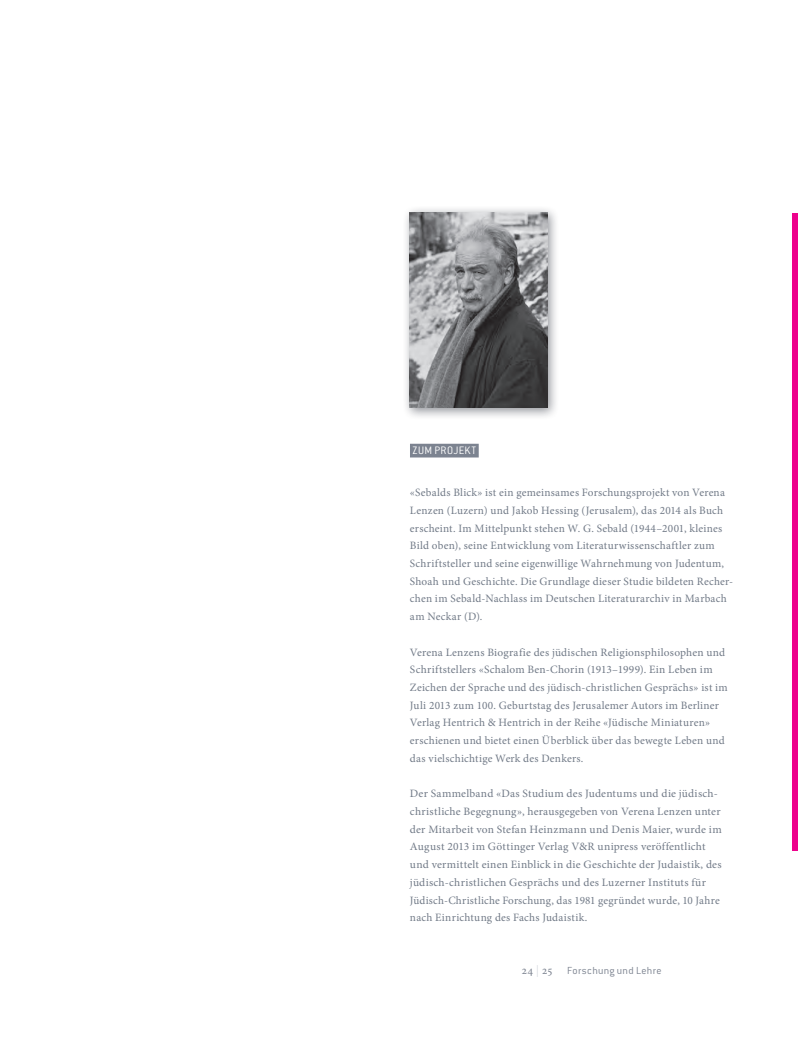
<style>
.page{position:relative;width:798px;height:1063px;background:#fff}
.page>*{position:absolute;margin:0;border:0;box-sizing:border-box;transform-origin:0 0}
.Seitentext_Titel_new{font:300 11.88px "Conduit ITC Std";letter-spacing:.025em;color:#fff}
.Seitentext_new{font:11.25px/17.8px "Minion Pro";letter-spacing:.02em;color:#717a87}
.t1{font:300 11.25px "Conduit ITC Std";letter-spacing:.025em;color:#7c8390}
.s1{font-family:"Minion Pro";font-weight:400;font-size:11.88px}
.s2{font-weight:200;font-size:11.88px;color:#c4c9d1}
</style>
<div class="page">
<div style="left:410px;top:444px;width:68px;height:13px;background:#7c8390"></div>
<div style="left:792px;top:213px;width:5px;height:637px;background:#ed028c"></div>
<div style="left:402px;top:206px;width:157px;height:214px;background:#080d1b;opacity:.44"></div>
<img style="left:409px;top:213px;width:138px;height:195px">
<p class="Seitentext_Titel_new" style="left:412px;top:443px;width:65px">ZUM PROJEKT</p>
<p class="Seitentext_new" style="left:410px;top:484px;width:325px">«Sebalds Blick» ist ein gemeinsames Forschungsprojekt von Verena Lenzen (Luzern) und Jakob Hessing (Jerusalem), das 2014 als Buch erscheint. Im Mittelpunkt stehen W. G. Sebald (1944–2001, kleines Bild oben), seine Entwicklung vom Literaturwissenschaftler zum Schriftsteller und seine eigenwillige Wahrnehmung von Judentum, Shoah und Geschichte. Die Grundlage dieser Studie bildeten Recher&shy;chen im Sebald-Nachlass im Deutschen Literaturarchiv in Marbach am Neckar (D).</p>
<p class="Seitentext_new" style="left:410px;top:643px;width:319px">Verena Lenzens Biografie des jüdischen Religionsphilosophen und Schriftstellers «Schalom Ben-Chorin (1913–1999). Ein Leben im Zeichen der Sprache und des jüdisch-christlichen Gesprächs» ist im Juli 2013 zum 100. Geburtstag des Jerusalemer Autors im Berliner Verlag Hentrich &amp; Hentrich in der Reihe «Jüdische Miniaturen» erschienen und bietet einen Überblick über das bewegte Leben und das vielschichtige Werk des Denkers.</p>
<p class="Seitentext_new" style="left:410px;top:785px;width:313px">Der Sammelband «Das Studium des Judentums und die jüdisch&shy;christliche Begegnung», herausgegeben von Verena Lenzen unter der Mitarbeit von Stefan Heinzmann und Denis Maier, wurde im August 2013 im Göttinger Verlag V&amp;R unipress veröffentlicht und vermittelt einen Einblick in die Geschichte der Judaistik, des jüdisch-christlichen Gesprächs und des Luzerner Instituts für Jüdisch-Christliche Forschung, das 1981 gegründet wurde, 10 Jahre nach Einrichtung des Fachs Judaistik.</p>
<p class="t1" style="left:521px;top:964px;width:142px"><span class="s1">24</span> <span class="s2">|</span> <span class="s1">25</span> Forschung und Lehre</p>
</div>
